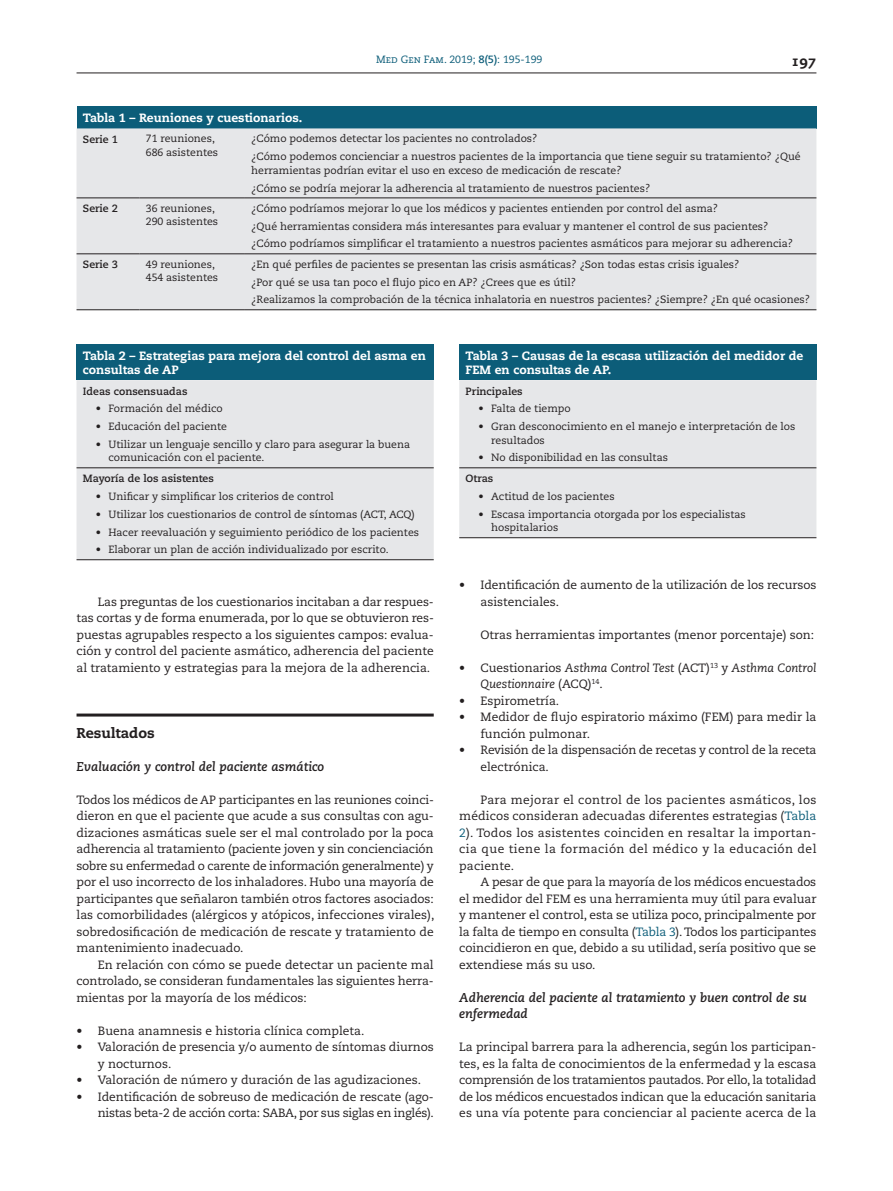
<style>
.page{position:relative;width:893px;height:1191px;background:#fff}
.page>*{position:absolute;margin:0;border:0;box-sizing:border-box;transform-origin:0 0}
.t1{font:800 14.25px "Caecilia";color:#231f20}
.t2{font:14.25px "Caecilia Heavy SC";color:#231f20}
.t3{font:italic 700 12.75px/16.5px "Caecilia";color:#231f20}
.t4{font:12px/16.5px "Caecilia";color:#231f20;text-align:justify}
.t5{font:800 12px/13.5px "Caecilia";color:#fff}
.t6{font:italic 12px/16.5px "Caecilia";color:#231f20}
.t7{font:10.5px/13.5px "Caecilia";color:#231f20}
.t8{font:700 10.5px "Caecilia";color:#231f20}
.t9{font:10.5px "Caecilia";color:#0c5d79}
.s1{font-family:"Caecilia Roman SC"}
.s2{font-weight:700}
.s3{font-style:normal}
.s4{color:#0c5d79}
</style>
<div class="page">
<hr style="left:77px;top:73px;width:739px;height:1px;background:#231f20">
<hr style="left:77px;top:713px;width:357px;height:3px;background:#231f20">
<div style="left:77px;top:106px;width:739px;height:22px;background:#0c5d79"></div>
<div style="left:77px;top:128px;width:739px;height:181px;background:#e6e7e9"></div>
<hr style="left:77px;top:198px;width:62px;height:1px;background:#231f20">
<hr style="left:139px;top:198px;width:106px;height:1px;background:#231f20">
<hr style="left:245px;top:198px;width:571px;height:1px;background:#231f20">
<hr style="left:77px;top:253px;width:62px;height:1px;background:#231f20">
<hr style="left:139px;top:253px;width:106px;height:1px;background:#231f20">
<hr style="left:245px;top:253px;width:571px;height:1px;background:#231f20">
<hr style="left:77px;top:309px;width:62px;height:1px;background:#231f20">
<hr style="left:139px;top:309px;width:106px;height:1px;background:#231f20">
<hr style="left:245px;top:309px;width:571px;height:1px;background:#231f20">
<div style="left:77px;top:344px;width:357px;height:36px;background:#0c5d79"></div>
<div style="left:77px;top:380px;width:357px;height:179px;background:#e6e7e9"></div>
<hr style="left:77px;top:467px;width:357px;height:1px;background:#231f20">
<hr style="left:77px;top:559px;width:357px;height:1px;background:#231f20">
<div style="left:459px;top:344px;width:357px;height:36px;background:#0c5d79"></div>
<div style="left:459px;top:380px;width:357px;height:157px;background:#e6e7e9"></div>
<hr style="left:459px;top:467px;width:357px;height:1px;background:#231f20">
<hr style="left:459px;top:537px;width:357px;height:1px;background:#231f20">
<p class="t9" style="left:376px;top:53px;width:168px"><span class="s1">Med Gen Fam.</span> 2019; <span class="s2">8(5)</span>: 195-199</p>
<p class="t2" style="left:791px;top:52px;width:27px">197</p>
<p class="t5" style="left:83px;top:111px;width:221px">Tabla 1 – Reuniones y cuestionarios.</p>
<p class="t8" style="left:83px;top:133px;width:37px">Serie 1</p>
<p class="t7" style="left:146px;top:132px;width:74px">71 reuniones,<br>686 asistentes</p>
<p class="t7" style="left:251px;top:130px;width:551px;line-height:17.7px">¿Cómo podemos detectar los pacientes no controlados?<br>¿Cómo podemos concienciar a nuestros pacientes de la importancia que tiene seguir su tratamiento? ¿Qué</p>
<p class="t7" style="left:251px;top:161px;width:400px;line-height:17.7px">herramientas podrían evitar el uso en exceso de medicación de rescate? ¿Cómo se podría mejorar la adherencia al tratamiento de nuestros pacientes?</p>
<p class="t8" style="left:83px;top:202px;width:37px">Serie 2</p>
<p class="t7" style="left:146px;top:202px;width:74px">36 reuniones,<br>290 asistentes</p>
<p class="t7" style="left:251px;top:200px;width:543px;line-height:17.7px">¿Cómo podríamos mejorar lo que los médicos y pacientes entienden por control del asma?<br>¿Qué herramientas considera más interesantes para evaluar y mantener el control de sus pacientes? ¿Cómo podríamos simplificar el tratamiento a nuestros pacientes asmáticos para mejorar su adherencia?</p>
<p class="t8" style="left:83px;top:258px;width:37px">Serie 3</p>
<p class="t7" style="left:146px;top:258px;width:74px">49 reuniones,<br>454 asistentes</p>
<p class="t7" style="left:251px;top:255px;width:560px;line-height:17.7px">¿En qué perfiles de pacientes se presentan las crisis asmáticas? ¿Son todas estas crisis iguales?<br>¿Por qué se usa tan poco el flujo pico en AP? ¿Crees que es útil?<br>¿Realizamos la comprobación de la técnica inhalatoria en nuestros pacientes? ¿Siempre? ¿En qué ocasiones?</p>
<p class="t5" style="left:83px;top:349px;width:345px">Tabla 2 – Estrategias para mejora del control del asma en consultas de AP</p>
<p class="t8" style="left:83px;top:385px;width:106px">Ideas consensuadas</p>
<p class="t7" style="left:96px;top:402px;width:129px">• Formación del médico</p>
<p class="t7" style="left:96px;top:420px;width:133px">• Educación del paciente</p>
<p class="t7" style="left:108px;top:438px;width:303px;text-indent:-13px">• Utilizar un lenguaje sencillo y claro para asegurar la buena comunicación con el paciente.</p>
<p class="t8" style="left:83px;top:472px;width:132px">Mayoría de los asistentes</p>
<p class="t7" style="left:96px;top:490px;width:240px">• Unificar y simplificar los criterios de control</p>
<p class="t7" style="left:96px;top:507px;width:321px">• Utilizar los cuestionarios de control de síntomas (ACT, ACQ)</p>
<p class="t7" style="left:96px;top:525px;width:325px">• Hacer reevaluación y seguimiento periódico de los pacientes</p>
<p class="t7" style="left:96px;top:543px;width:294px">• Elaborar un plan de acción individualizado por escrito.</p>
<p class="t4" style="left:77px;top:593px;width:359px;text-indent:21px">Las preguntas de los cuestionarios incitaban a dar respues&shy;tas cortas y de forma enumerada, por lo que se obtuvieron res&shy;puestas agrupables respecto a los siguientes campos: evalua&shy;ción y control del paciente asmático, adherencia del paciente al tratamiento y estrategias para la mejora de la adherencia.</p>
<p class="t1" style="left:77px;top:724px;width:80px">Resultados</p>
<p class="t3" style="left:77px;top:758px;width:249px">Evaluación y control del paciente asmático</p>
<p class="t4" style="left:77px;top:791px;width:359px">Todos los médicos de AP participantes en las reuniones coinci&shy;dieron en que el paciente que acude a sus consultas con agu&shy;dizaciones asmáticas suele ser el mal controlado por la poca adherencia al tratamiento (paciente joven y sin concienciación sobre su enfermedad o carente de información generalmente) y por el uso incorrecto de los inhaladores. Hubo una mayoría de participantes que señalaron también otros factores asociados: las comorbilidades (alérgicos y atópicos, infecciones virales), sobredosificación de medicación de rescate y tratamiento de mantenimiento inadecuado.</p>
<p class="t4" style="left:77px;top:956px;width:359px;text-indent:21px">En relación con cómo se puede detectar un paciente mal controlado, se consideran fundamentales las siguientes herra&shy;mientas por la mayoría de los médicos:</p>
<p class="t4" style="left:77px;top:1022px;width:289px">• Buena anamnesis e historia clínica completa.</p>
<p class="t4" style="left:98px;top:1039px;width:337px;text-indent:-21px">• Valoración de presencia y/o aumento de síntomas diurnos y nocturnos.</p>
<p class="t4" style="left:77px;top:1072px;width:346px">• Valoración de número y duración de las agudizaciones.</p>
<p class="t4" style="left:77px;top:1088px;width:359px;text-align:right">• Identificación de sobreuso de medicación de rescate (ago&shy;nistas beta-2 de acción corta: SABA, por sus siglas en inglés).</p>
<p class="t5" style="left:466px;top:349px;width:339px">Tabla 3 – Causas de la escasa utilización del medidor de<br>FEM en consultas de AP.</p>
<p class="t8" style="left:466px;top:385px;width:59px">Principales</p>
<p class="t7" style="left:478px;top:402px;width:94px">• Falta de tiempo</p>
<p class="t7" style="left:491px;top:420px;width:306px;text-indent:-13px">• Gran desconocimiento en el manejo e interpretación de los resultados</p>
<p class="t7" style="left:478px;top:451px;width:191px">• No disponibilidad en las consultas</p>
<p class="t8" style="left:466px;top:472px;width:29px">Otras</p>
<p class="t7" style="left:478px;top:490px;width:138px">• Actitud de los pacientes</p>
<p class="t7" style="left:491px;top:507px;width:256px;text-indent:-13px">• Escasa importancia otorgada por los especialistas hospitalarios</p>
<p class="t4" style="left:480px;top:577px;width:337px;text-indent:-21px">• Identificación de aumento de la utilización de los recursos asistenciales.</p>
<p class="t4" style="left:480px;top:626px;width:335px">Otras herramientas importantes (menor porcentaje) son:</p>
<p class="t6" style="left:480px;top:659px;width:337px;text-indent:-21px"><span class="s3">• Cuestionarios</span> Asthma Control Test <span class="s3">(ACT)</span><sup>13</sup> <span class="s3">y</span> Asthma Control<br>Questionnaire <span class="s3">(ACQ)</span><sup>14</sup><span class="s3">.</span></p>
<p class="t4" style="left:459px;top:692px;width:102px">• Espirometría.</p>
<p class="t4" style="left:480px;top:709px;width:337px;text-indent:-21px">• Medidor de flujo espiratorio máximo (FEM) para medir la función pulmonar.</p>
<p class="t4" style="left:480px;top:742px;width:337px;text-indent:-21px">• Revisión de la dispensación de recetas y control de la receta electrónica.</p>
<p class="t4" style="left:459px;top:791px;width:359px;text-indent:21px">Para mejorar el control de los pacientes asmáticos, los médicos consideran adecuadas diferentes estrategias (<span class="s4">Tabla 2</span>). Todos los asistentes coinciden en resaltar la importan&shy;cia que tiene la formación del médico y la educación del paciente.</p>
<p class="t4" style="left:459px;top:874px;width:359px;text-indent:21px">A pesar de que para la mayoría de los médicos encuestados el medidor del FEM es una herramienta muy útil para evaluar y mantener el control, esta se utiliza poco, principalmente por la falta de tiempo en consulta (<span class="s4">Tabla 3</span>). Todos los participantes coincidieron en que, debido a su utilidad, sería positivo que se extendiese más su uso.</p>
<p class="t3" style="left:459px;top:989px;width:349px">Adherencia del paciente al tratamiento y buen control de su enfermedad</p>
<p class="t4" style="left:459px;top:1039px;width:359px">La principal barrera para la adherencia, según los participan&shy;tes, es la falta de conocimientos de la enfermedad y la escasa comprensión de los tratamientos pautados. Por ello, la totalidad de los médicos encuestados indican que la educación sanitaria es una vía potente para concienciar al paciente acerca de la</p>
</div>
